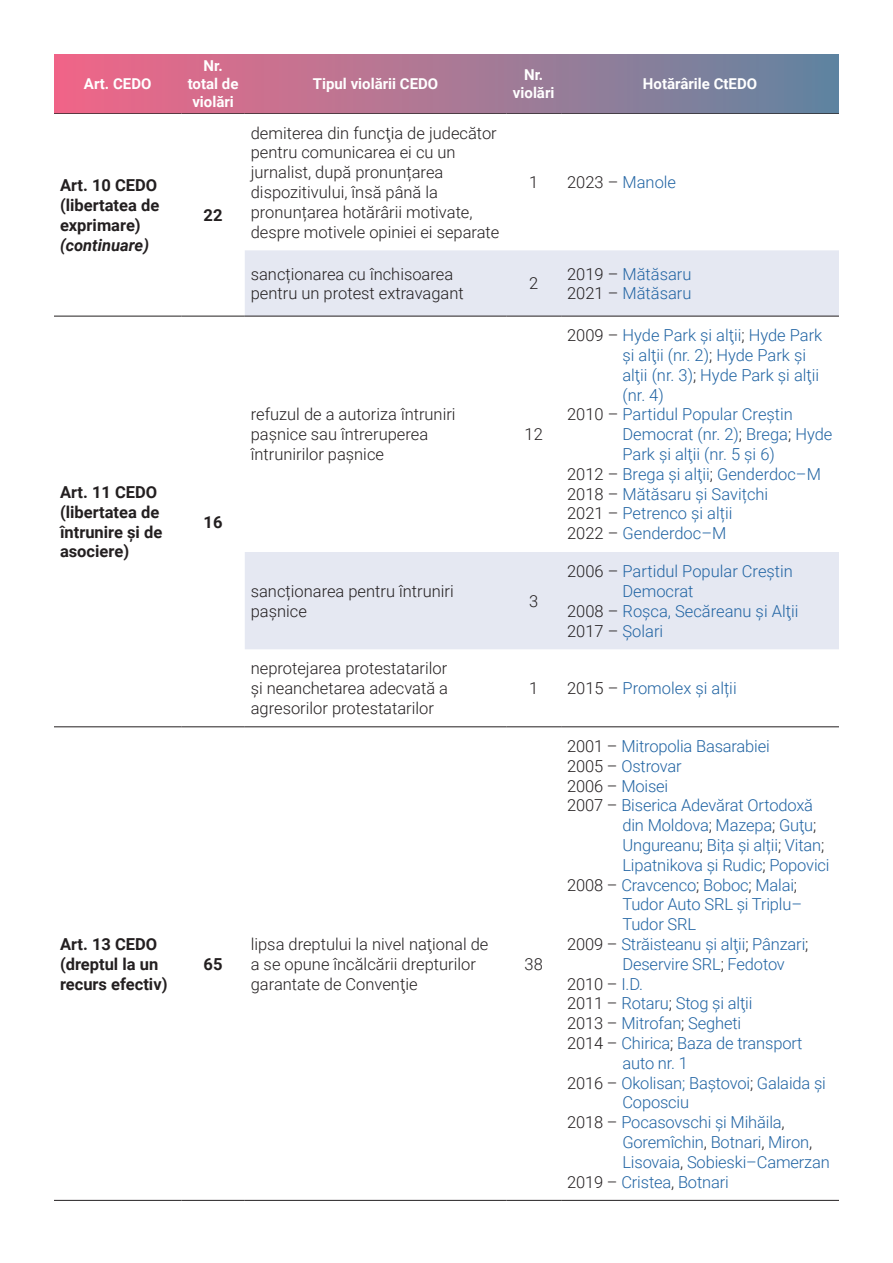
<style>
.page{position:relative;width:893px;height:1263px;background:#fff}
.page>*{position:absolute;margin:0;border:0;box-sizing:border-box;transform-origin:0 0}
.t1{font:300 16.5px/19.8px "Roboto";letter-spacing:-.01em;color:#2164a3}
.t2{font:300 16.5px/19.8px "Roboto";color:#231f20}
.t3{font:700 16.5px/19.8px "Roboto";color:#231f20}
.tabel{font:700 15px/18px "Roboto";color:#fff;text-align:center}
.s1{font-style:italic}
.s2{color:#231f20}
.s3{color:#2164a3}
</style>
<div class="page">
<svg style="left:245px;top:250px;width:594px;height:399px"></svg>
<hr style="left:54px;top:316px;width:127px;height:1px;background:#231f20">
<hr style="left:181px;top:316px;width:64px;height:1px;background:#231f20">
<hr style="left:245px;top:316px;width:261px;height:1px;background:#231f20">
<hr style="left:506px;top:316px;width:55px;height:1px;background:#231f20">
<hr style="left:561px;top:316px;width:278px;height:1px;background:#231f20">
<hr style="left:245px;top:113px;width:261px;height:1px;background:#231f20">
<hr style="left:506px;top:113px;width:55px;height:1px;background:#231f20">
<hr style="left:561px;top:113px;width:278px;height:1px;background:#231f20">
<hr style="left:54px;top:113px;width:127px;height:1px;background:#231f20">
<hr style="left:181px;top:113px;width:64px;height:1px;background:#231f20">
<hr style="left:54px;top:726px;width:127px;height:1px;background:#231f20">
<hr style="left:181px;top:726px;width:64px;height:1px;background:#231f20">
<hr style="left:245px;top:726px;width:261px;height:1px;background:#231f20">
<hr style="left:506px;top:726px;width:55px;height:1px;background:#231f20">
<hr style="left:561px;top:726px;width:278px;height:1px;background:#231f20">
<hr style="left:54px;top:1200px;width:127px;height:1px;background:#231f20">
<hr style="left:181px;top:1200px;width:64px;height:1px;background:#231f20">
<hr style="left:245px;top:1200px;width:261px;height:1px;background:#231f20">
<hr style="left:506px;top:1200px;width:55px;height:1px;background:#231f20">
<hr style="left:561px;top:1200px;width:278px;height:1px;background:#231f20">
<svg style="left:54px;top:54px;width:785px;height:59px;background:#aa7694"></svg>
<p class="tabel" style="left:84px;top:74px;width:69px">Art. CEDO</p>
<p class="t3" style="left:60px;top:175px;width:101px">Art. 10 CEDO (libertatea de exprimare) <span class="s1">(continuare)</span></p>
<p class="tabel" style="left:188px;top:56px;width:52px">Nr. total de violări</p>
<p class="t3" style="left:204px;top:205px;width:20px">22</p>
<p class="t3" style="left:60px;top:482px;width:104px">Art. 11 CEDO (libertatea de întrunire şi de asociere)</p>
<p class="t3" style="left:204px;top:511px;width:20px">16</p>
<p class="t3" style="left:60px;top:933px;width:99px">Art. 13 CEDO</p>
<p class="t3" style="left:60px;top:953px;width:109px">(dreptul la un recurs efectiv)</p>
<p class="t3" style="left:204px;top:953px;width:20px">65</p>
<p class="tabel" style="left:313px;top:74px;width:127px">Tipul violării CEDO</p>
<p class="tabel" style="left:513px;top:65px;width:43px">Nr. violări</p>
<p class="tabel" style="left:643px;top:74px;width:116px">Hotărârile CtEDO</p>
<p class="t2" style="left:251px;top:122px;width:250px">demiterea din funcţia de judecător pentru comunicarea ei cu un jurnalist, după pronunțarea dispozitivului, însă până la pronunțarea hotărârii motivate, despre motivele opiniei ei separate</p>
<p class="t2" style="left:529px;top:172px;width:11px">1</p>
<p class="t1" style="left:567px;top:172px;width:110px"><span class="s2">2023 –</span> Manole</p>
<p class="t2" style="left:251px;top:263px;width:214px">sancționarea cu închisoarea pentru un protest extravagant</p>
<p class="t2" style="left:529px;top:273px;width:11px">2</p>
<p class="t2" style="left:251px;top:404px;width:206px">refuzul de a autoriza întruniri paşnice sau întreruperea întrunirilor paşnice</p>
<p class="t2" style="left:525px;top:424px;width:20px">12</p>
<p class="t2" style="left:251px;top:581px;width:204px">sancționarea pentru întruniri pașnice</p>
<p class="t2" style="left:529px;top:590px;width:11px">3</p>
<p class="t1" style="left:567px;top:263px;width:126px"><span class="s2">2019 –</span> Mătăsaru</p>
<p class="t1" style="left:567px;top:283px;width:126px"><span class="s2">2021 –</span> Mătăsaru</p>
<p class="t1" style="left:622px;top:325px;width:201px;text-indent:-55px"><span class="s2">2009 –</span> Hyde Park şi alţii<span class="s2">;</span> Hyde Park şi alţii (nr. 2)<span class="s2">;</span> Hyde Park şi alţii (nr. 3)<span class="s2">;</span> Hyde Park şi alţii (nr. 4)</p>
<p class="t1" style="left:622px;top:404px;width:212px;text-indent:-55px"><span class="s2">2010 –</span> Partidul Popular Creştin<br>Democrat (nr. 2)<span class="s2">;</span> Brega<span class="s2">;</span> Hyde<br>Park şi alţii (nr. 5 şi 6)</p>
<p class="t1" style="left:567px;top:463px;width:255px"><span class="s2">2012 –</span> Brega şi alţii<span class="s2">;</span> Genderdoc–M</p>
<p class="t1" style="left:567px;top:483px;width:203px"><span class="s2">2018 –</span> Mătăsaru și Savițchi</p>
<p class="t1" style="left:567px;top:503px;width:167px"><span class="s2">2021 –</span> Petrenco și alții</p>
<p class="t1" style="left:567px;top:523px;width:161px"><span class="s2">2022 –</span> Genderdoc–M</p>
<p class="t1" style="left:622px;top:561px;width:172px;text-indent:-55px"><span class="s2">2006 –</span> Partidul Popular Creştin<br>Democrat</p>
<p class="t1" style="left:567px;top:600px;width:233px"><span class="s2">2008 –</span> Roşca, Secăreanu şi Alţii</p>
<p class="t1" style="left:567px;top:620px;width:98px"><span class="s2">2017 –</span> Șolari</p>
<p class="t2" style="left:251px;top:658px;width:199px;text-align:justify">neprotejarea protestatarilor și neanchetarea adecvată a agresorilor protestatarilor</p>
<p class="t2" style="left:251px;top:933px;width:239px">lipsa dreptului la nivel naţional de a se opune încălcării drepturilor garantate de Convenţie</p>
<p class="t2" style="left:529px;top:678px;width:11px">1</p>
<p class="t1" style="left:567px;top:678px;width:171px"><span class="s2">2015 –</span> Promolex și alții</p>
<p class="t2" style="left:525px;top:953px;width:20px">38</p>
<p class="t1" style="left:567px;top:735px;width:204px"><span class="s2">2001 –</span> Mitropolia Basarabiei</p>
<p class="t1" style="left:567px;top:755px;width:116px"><span class="s2">2005 –</span> Ostrovar</p>
<p class="t1" style="left:567px;top:775px;width:103px"><span class="s2">2006 –</span> Moisei</p>
<p class="t1" style="left:622px;top:795px;width:209px;text-indent:-55px"><span class="s2">2007 –</span> Biserica Adevărat Ortodoxă din Moldova<span class="s2">;</span> Mazepa<span class="s2">;</span> Guţu<span class="s2">;<br></span>Ungureanu<span class="s2">;</span> Bița și alții<span class="s2">;</span> Vitan<span class="s2">;<br></span>Lipatnikova și Rudic<span class="s2">;</span> Popovici</p>
<p class="t1" style="left:622px;top:874px;width:181px;text-indent:-55px"><span class="s2">2008 –</span> Cravcenco<span class="s2">;</span> Boboc<span class="s2">;</span> Malai<span class="s2">;<br></span>Tudor Auto SRL şi Triplu–<br>Tudor SRL</p>
<p class="t1" style="left:622px;top:933px;width:187px;text-indent:-55px"><span class="s2">2009 –</span> Străisteanu şi alţii<span class="s2">;</span> Pânzari<span class="s2">;<br></span>Deservire SRL<span class="s2">;</span> Fedotov</p>
<p class="t2" style="left:567px;top:973px;width:77px">2010 – <span class="s3">I.D.</span></p>
<p class="t1" style="left:567px;top:993px;width:187px"><span class="s2">2011 –</span> Rotaru<span class="s2">;</span> Stog şi alţii</p>
<p class="t1" style="left:567px;top:1013px;width:176px"><span class="s2">2013 –</span> Mitrofan<span class="s2">;</span> Segheti</p>
<p class="t1" style="left:622px;top:1032px;width:182px;text-indent:-55px"><span class="s2">2014 –</span> Chirica<span class="s2">;</span> Baza de transport auto nr. 1</p>
<p class="t1" style="left:622px;top:1072px;width:205px;text-indent:-55px"><span class="s2">2016 –</span> Okolisan; Baștovoi<span class="s2">;</span> Galaida și<br>Coposciu</p>
<p class="t1" style="left:622px;top:1112px;width:209px;text-indent:-55px"><span class="s2">2018 –</span> Pocasovschi și Mihăila<span class="s2">,<br></span>Goremîchin<span class="s2">,</span> Botnari<span class="s2">,</span> Miron<span class="s2">,<br></span>Lisovaia<span class="s2">,</span> Sobieski–Camerzan</p>
<p class="t1" style="left:567px;top:1171px;width:163px"><span class="s2">2019 –</span> Cristea<span class="s2">,</span> Botnari</p>
</div>
